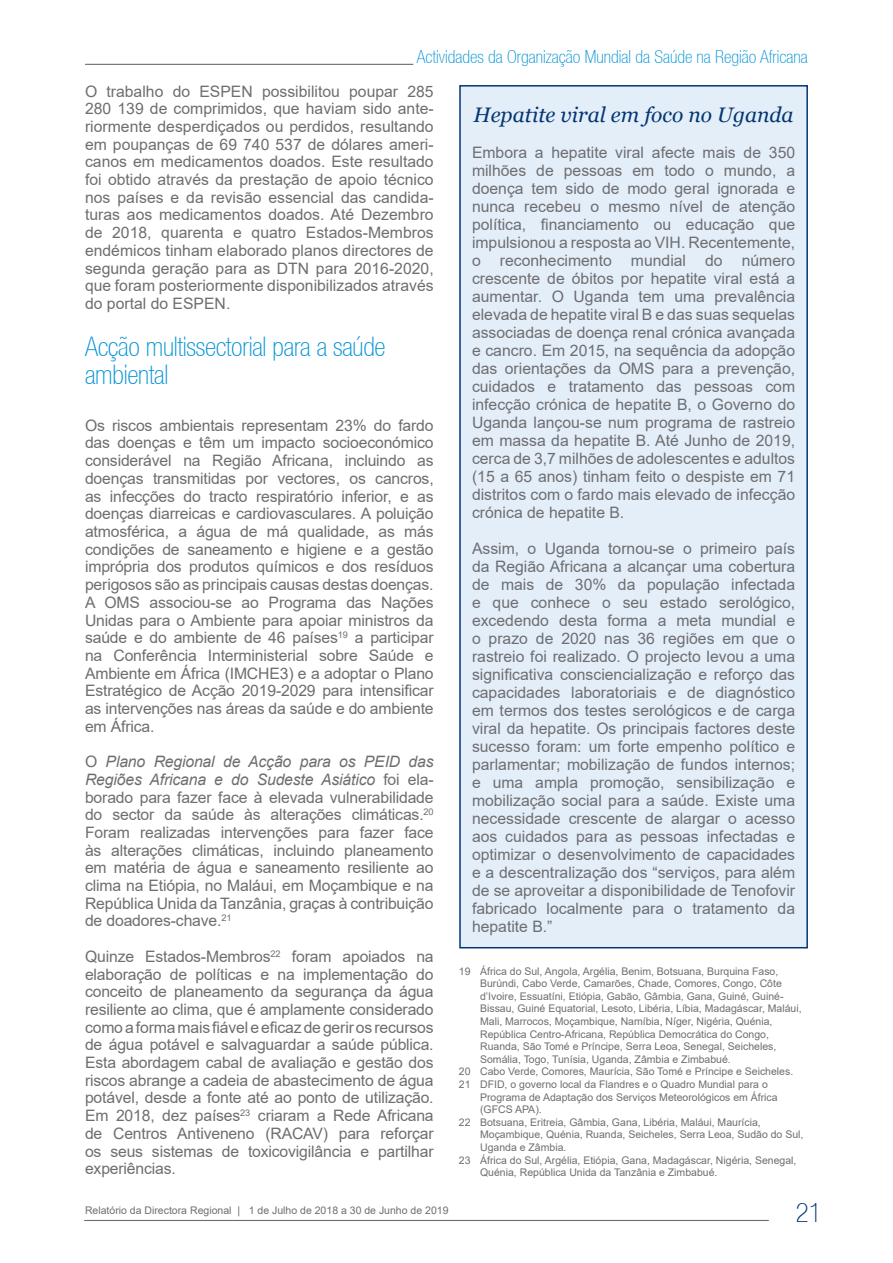
<style>
.page{position:relative;width:893px;height:1263px;background:#fff}
.page>*{position:absolute;margin:0;border:0;box-sizing:border-box;transform-origin:0 0}
.t1{font:100 condensed 27px/28.5px "Helvetica 37";letter-spacing:-.01em;color:#0093d5}
.t2{font:100 condensed 27px "Helvetica 37";color:#043673}
.t3{font:italic 21px "Georgia";color:#043673}
.t4{font:100 condensed 18px "Helvetica 37";color:#0093d5}
.t5{font:15.75px/17.7px "Arial";letter-spacing:-.005em;color:#6d6e71;text-align:justify}
.t6{font:10.5px "Arial";color:#6d6e71}
.s1{font-style:italic}
</style>
<div class="page">
<hr style="left:84px;top:1220px;width:685px;height:1px;background:#6d6e71">
<hr style="left:85px;top:64px;width:328px;height:1px;background:#6d6e71">
<div style="left:459px;top:85px;width:349px;height:863px;background:#e4eef9;border:2px solid #043673"></div>
<p class="t4" style="left:417px;top:47px;width:393px">Actividades da Organização Mundial da Saúde na Região Africana</p>
<p class="t5" style="left:85px;top:82px;width:350px">O trabalho do ESPEN possibilitou poupar 285<br>280 139 de comprimidos, que haviam sido ante&shy;riormente desperdiçados ou perdidos, resultando em poupanças de 69 740 537 de dólares ameri&shy;canos em medicamentos doados. Este resultado foi obtido através da prestação de apoio técnico nos países e da revisão essencial das candida&shy;turas aos medicamentos doados. Até Dezembro de 2018, quarenta e quatro Estados-Membros endémicos tinham elaborado planos directores de segunda geração para as DTN para 2016-2020, que foram posteriormente disponibilizados através do portal do ESPEN.</p>
<h1 class="t1" style="left:85px;top:332px;width:302px">Acção multissectorial para a saúde ambiental</h1>
<p class="t5" style="left:85px;top:416px;width:350px">Os riscos ambientais representam 23% do fardo das doenças e têm um impacto socioeconómico considerável na Região Africana, incluindo as doenças transmitidas por vectores, os cancros, as infecções do tracto respiratório inferior, e as doenças diarreicas e cardiovasculares. A poluição atmosférica, a água de má qualidade, as más condições de saneamento e higiene e a gestão imprópria dos produtos químicos e dos resíduos perigosos são as principais causas destas doenças.<br>A OMS associou-se ao Programa das Nações Unidas para o Ambiente para apoiar ministros da saúde e do ambiente de 46 países<sup>19</sup> a participar na Conferência Interministerial sobre Saúde e Ambiente em África (IMCHE3) e a adoptar o Plano Estratégico de Acção 2019-2029 para intensificar as intervenções nas áreas da saúde e do ambiente em África.</p>
<p class="t5" style="left:85px;top:753px;width:350px">O <span class="s1">Plano Regional de Acção para os PEID das Regiões Africana e do Sudeste Asiático</span> foi ela&shy;borado para fazer face à elevada vulnerabilidade do sector da saúde às alterações climáticas.<sup>20<br></sup>Foram realizadas intervenções para fazer face às alterações climáticas, incluindo planeamento em matéria de água e saneamento resiliente ao clima na Etiópia, no Maláui, em Moçambique e na República Unida da Tanzânia, graças à contribuição de doadores-chave.<sup>21</sup></p>
<p class="t5" style="left:85px;top:947px;width:350px">Quinze Estados-Membros<sup>22</sup> foram apoiados na elaboração de políticas e na implementação do conceito de planeamento da segurança da água resiliente ao clima, que é amplamente considerado como a forma mais fiável e eficaz de gerir os recursos de água potável e salvaguardar a saúde pública.<br>Esta abordagem cabal de avaliação e gestão dos riscos abrange a cadeia de abastecimento de água potável, desde a fonte até ao ponto de utilização.<br>Em 2018, dez países<sup>23</sup> criaram a Rede Africana de Centros Antiveneno (RACAV) para reforçar os seus sistemas de toxicovigilância e partilhar experiências.</p>
<h2 class="t3" style="left:474px;top:101px;width:321px">Hepatite viral em foco no Uganda</h2>
<p class="t5" style="left:472px;top:143px;width:325px">Embora a hepatite viral afecte mais de 350 milhões de pessoas em todo o mundo, a doença tem sido de modo geral ignorada e nunca recebeu o mesmo nível de atenção política, financiamento ou educação que impulsionou a resposta ao VIH. Recentemente, o reconhecimento mundial do número crescente de óbitos por hepatite viral está a aumentar. O Uganda tem uma prevalência elevada de hepatite viral B e das suas sequelas associadas de doença renal crónica avançada e cancro. Em 2015, na sequência da adopção das orientações da OMS para a prevenção, cuidados e tratamento das pessoas com infecção crónica de hepatite B, o Governo do Uganda lançou-se num programa de rastreio em massa da hepatite B. Até Junho de 2019, cerca de 3,7 milhões de adolescentes e adultos (15 a 65 anos) tinham feito o despiste em 71 distritos com o fardo mais elevado de infecção crónica de hepatite B.</p>
<p class="t5" style="left:472px;top:539px;width:325px">Assim, o Uganda tornou-se o primeiro país da Região Africana a alcançar uma cobertura de mais de 30% da população infectada e que conhece o seu estado serológico, excedendo desta forma a meta mundial e o prazo de 2020 nas 36 regiões em que o rastreio foi realizado. O projecto levou a uma significativa consciencialização e reforço das capacidades laboratoriais e de diagnóstico em termos dos testes serológicos e de carga viral da hepatite. Os principais factores deste sucesso foram: um forte empenho político e parlamentar; mobilização de fundos internos; e uma ampla promoção, sensibilização e mobilização social para a saúde. Existe uma necessidade crescente de alargar o acesso aos cuidados para as pessoas infectadas e optimizar o desenvolvimento de capacidades e a descentralização dos “serviços, para além de se aproveitar a disponibilidade de Tenofovir fabricado localmente para o tratamento da hepatite B.”</p>
<p class="t6" style="left:459px;top:964px;width:321px">19 África do Sul, Angola, Argélia, Benim, Botsuana, Burquina Faso,</p>
<p class="t6" style="left:480px;top:976px;width:303px">Burúndi, Cabo Verde, Camarões, Chade, Comores, Congo, Côte</p>
<p class="t6" style="left:480px;top:989px;width:305px">d’Ivoire, Essuatíni, Etiópia, Gabão, Gâmbia, Gana, Guiné, Guiné-</p>
<p class="t6" style="left:480px;top:1001px;width:323px">Bissau, Guiné Equatorial, Lesoto, Libéria, Líbia, Madagáscar, Maláui,</p>
<p class="t6" style="left:480px;top:1014px;width:294px">Mali, Marrocos, Moçambique, Namíbia, Níger, Nigéria, Quénia,</p>
<p class="t6" style="left:480px;top:1027px;width:290px">República Centro-Africana, República Democrática do Congo,</p>
<p class="t6" style="left:480px;top:1039px;width:298px">Ruanda, São Tomé e Príncipe, Serra Leoa, Senegal, Seicheles,</p>
<p class="t6" style="left:480px;top:1052px;width:252px">Somália, Togo, Tunísia, Uganda, Zâmbia e Zimbabué.</p>
<p class="t6" style="left:459px;top:1064px;width:336px">20 Cabo Verde, Comores, Maurícia, São Tomé e Príncipe e Seicheles.</p>
<p class="t6" style="left:459px;top:1077px;width:310px">21 DFID, o governo local da Flandres e o Quadro Mundial para o</p>
<p class="t6" style="left:480px;top:1090px;width:299px">Programa de Adaptação dos Serviços Meteorológicos em África</p>
<p class="t6" style="left:480px;top:1102px;width:63px">(GFCS APA).</p>
<p class="t6" style="left:459px;top:1115px;width:303px">22 Botsuana, Eritreia, Gâmbia, Gana, Libéria, Maláui, Maurícia,</p>
<p class="t6" style="left:480px;top:1127px;width:325px">Moçambique, Quénia, Ruanda, Seicheles, Serra Leoa, Sudão do Sul,</p>
<p class="t6" style="left:480px;top:1140px;width:88px">Uganda e Zâmbia.</p>
<p class="t6" style="left:459px;top:1153px;width:339px">23 África do Sul, Argélia, Etiópia, Gana, Madagáscar, Nigéria, Senegal,</p>
<p class="t6" style="left:480px;top:1165px;width:239px">Quénia, República Unida da Tanzânia e Zimbabué.</p>
<p class="t6" style="left:85px;top:1203px;width:365px">Relatório da Directora Regional | 1 de Julho de 2018 a 30 de Junho de 2019</p>
<h1 class="t2" style="left:796px;top:1197px;width:27px">21</h1>
</div>
